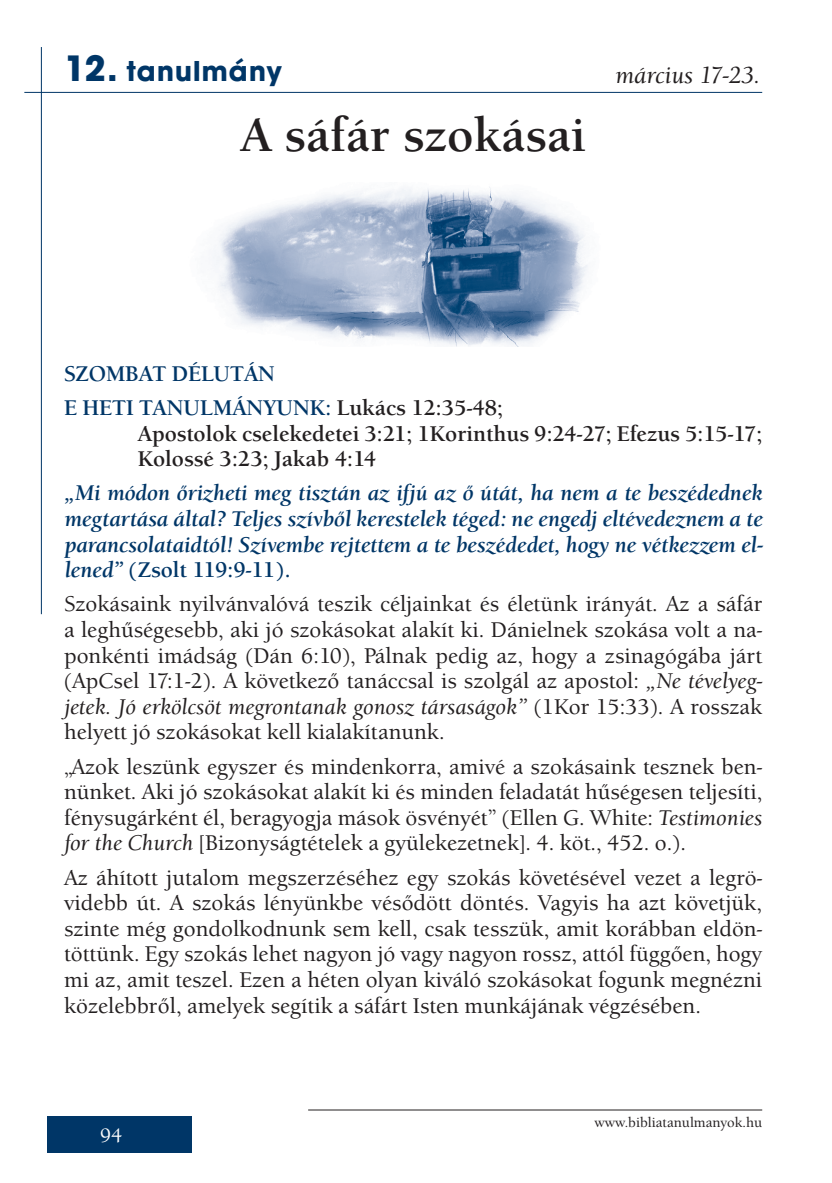
<style>
.page{position:relative;width:832px;height:1183px;background:#fff}
.page>*{position:absolute;margin:0;border:0;box-sizing:border-box;transform-origin:0 0}
.t1{font:700 48px "Berkeley Old Sty Itc TEE";color:#231f20}
.t2{font:700 30px "Avant Gar Got Itc TEE";letter-spacing:.04em;color:#003667}
.t3{font:italic 500 24px "Berkeley Old Sty Itc TEE";color:#231f20}
.t4{font:500 22px/25.6px "Berkeley Old Sty Itc TEE";color:#231f20;text-align:justify}
.t5{font:italic 700 22px/25.6px "Berkeley Old Sty Itc TEE";color:#003667;text-align:justify}
.t6{font:700 22px/25.6px "Berkeley Old Sty Itc TEE";color:#231f20}
.t7{font:700 22px/34px "Berkeley Old Sty Itc TEE";color:#003667}
.t8{font:500 20px "Berkeley Old Sty Itc TEE";color:#fff}
.t9{font:500 14px "Berkeley Old Sty Itc TEE";color:#231f20}
.s1{font-size:38px}
.s2{color:#231f20}
.s3{font-style:normal}
.s4{font-style:italic}
</style>
<div class="page">
<div style="left:47px;top:1116px;width:145px;height:37px;background:#003667"></div>
<hr style="left:24px;top:92px;width:737px;height:1px;background:#003667">
<hr style="left:41px;top:47px;width:1px;height:567px;background:#003667">
<img style="left:213px;top:187px;width:375px;height:160px">
<hr style="left:308px;top:1109px;width:453px;height:1px;background:#231f20">
<h2 class="t2" style="left:64px;top:53px;width:219px"><span class="s1">12.</span> tanulmány</h2>
<h1 class="t1" style="left:240px;top:107px;width:347px">A sáfár szokásai</h1>
<p class="t3" style="left:615px;top:61px;width:146px">március 17-23.</p>
<p class="t7" style="left:64px;top:357px;width:440px">SZOMBAT DÉLUTÁN<br>e HETI TANULMÁNYUNK: <span class="s2">Lukács 12:35-48;</span></p>
<p class="t6" style="left:138px;top:421px;width:625px">Apostolok cselekedetei 3:21; 1Korinthus 9:24-27; Efezus 5:15-17;<br>Kolossé 3:23; Jakab 4:14</p>
<p class="t5" style="left:64px;top:480px;width:700px">„Mi módon őrizheti meg tisztán az ifjú az ő útát, ha nem a te beszédednek megtartása által? Teljes szívből kerestelek téged: ne engedj eltévedeznem a te parancsolataidtól! Szívembe rejtettem a te beszédedet, hogy ne vétkezzem el&shy;lened” <span class="s3">(Zsolt 119:9-11).</span></p>
<p class="t4" style="left:64px;top:591px;width:699px">Szokásaink nyilvánvalóvá teszik céljainkat és életünk irányát. Az a sáfár a leghűségesebb, aki jó szokásokat alakít ki. Dánielnek szokása volt a na&shy;ponkénti imádság (Dán 6:10), Pálnak pedig az, hogy a zsinagógába járt (ApCsel 17:1-2). A következő tanáccsal is szolgál az apostol: <span class="s4">„Ne tévelyeg&shy;jetek. Jó erkölcsöt megrontanak gonosz társaságok”</span> (1Kor 15:33). A rosszak helyett jó szokásokat kell kialakítanunk.</p>
<p class="t4" style="left:64px;top:753px;width:699px">„Azok leszünk egyszer és mindenkorra, amivé a szokásaink tesznek ben&shy;nünket. Aki jó szokásokat alakít ki és minden feladatát hűségesen teljesíti, fénysugárként él, beragyogja mások ösvényét” (Ellen G. White: <span class="s4">Testimonies for the Church</span> [Bizonyságtételek a gyülekezetnek]. 4. köt., 452. o.).</p>
<p class="t4" style="left:64px;top:864px;width:699px">Az áhított jutalom megszerzéséhez egy szokás követésével vezet a legrö&shy;videbb út. A szokás lényünkbe vésődött döntés. Vagyis ha azt követjük, szinte még gondolkodnunk sem kell, csak tesszük, amit korábban eldön&shy;töttünk. Egy szokás lehet nagyon jó vagy nagyon rossz, attól függően, hogy mi az, amit teszel. Ezen a héten olyan kiváló szokásokat fogunk megnézni közelebbről, amelyek segítik a sáfárt Isten munkájának végzésében.</p>
<p class="t8" style="left:100px;top:1124px;width:24px">94</p>
<p class="t9" style="left:594px;top:1114px;width:169px">www.bibliatanulmanyok.hu</p>
</div>
